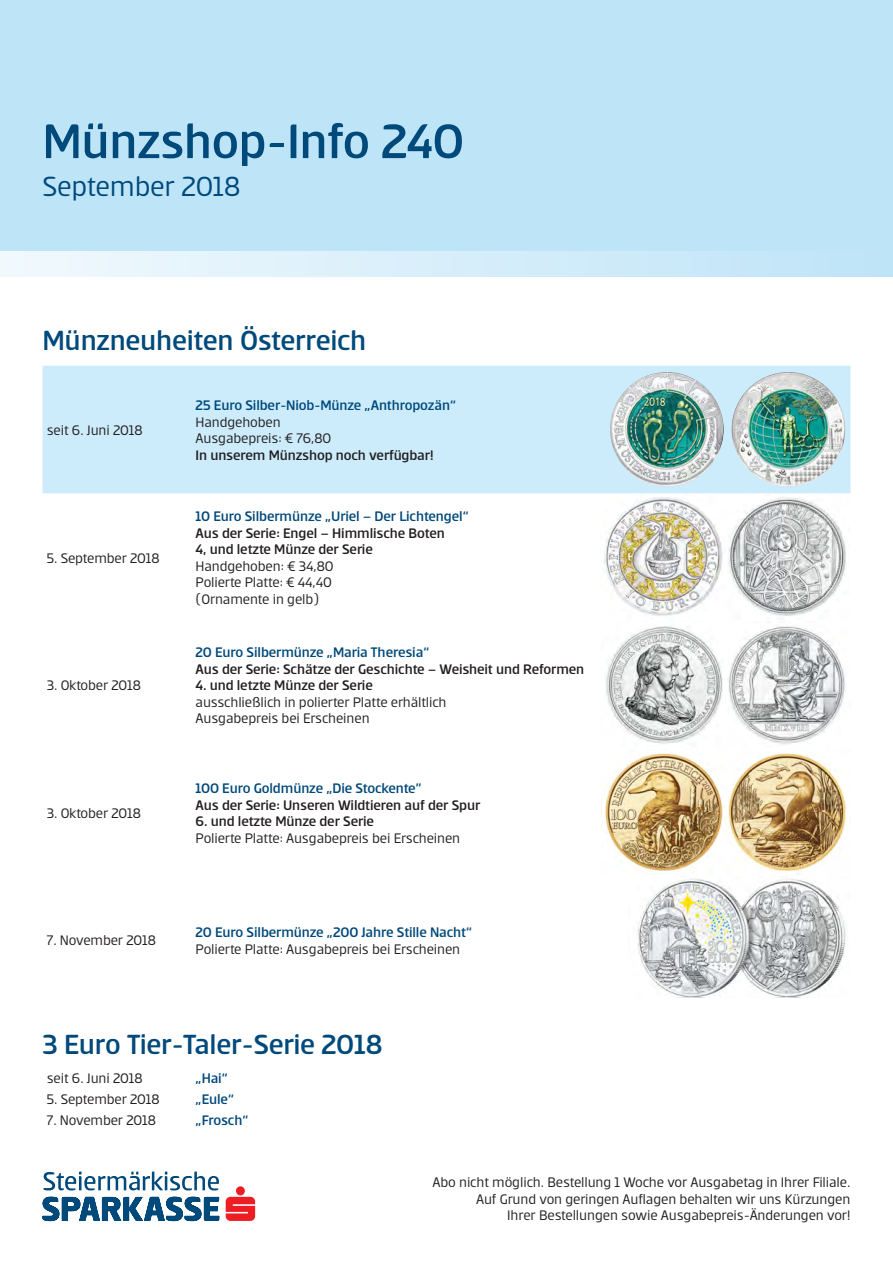
<style>
.page{position:relative;width:893px;height:1263px;background:#fff}
.page>*{position:absolute;margin:0;border:0;box-sizing:border-box;transform-origin:0 0}
.t1{font:500 52.5px "Erste";letter-spacing:-.01em;color:#00497b}
.t2{font:500 30px "Erste";letter-spacing:-.01em;color:#00497b}
.t3{font:30px "Erste";letter-spacing:-.01em;color:#00497b}
.t4{font:15px "Erste";letter-spacing:-.01em;color:#231f20}
.t5{font:500 15px "Erste";letter-spacing:-.01em;color:#231f20}
.t6{font:500 15px "Erste";letter-spacing:-.01em;color:#00497b}
</style>
<div class="page">
<div style="left:0;top:0;width:893px;height:276px;background:#bee4f8"></div>
<div style="left:0;top:251px;width:893px;height:25px;background:linear-gradient(to right,#f1f9fd,#bee4f8)"></div>
<svg style="left:226px;top:1186px;width:29px;height:35px"></svg>
<svg style="left:43px;top:1171px;width:176px;height:50px"></svg>
<div style="left:43px;top:366px;width:807px;height:127px;background:#ccecfb"></div>
<img style="left:604px;top:497px;width:242px;height:122px">
<img style="left:605px;top:625px;width:241px;height:120px">
<img style="left:604px;top:753px;width:243px;height:122px">
<img style="left:638px;top:876px;width:208px;height:121px">
<img style="left:610px;top:372px;width:114px;height:115px">
<img style="left:732px;top:372px;width:113px;height:115px">
<p class="t1" style="left:43px;top:115px;width:423px">Münzshop-Info 240</p>
<p class="t3" style="left:43px;top:171px;width:199px">September 2018</p>
<p class="t2" style="left:43px;top:325px;width:325px">Münzneuheiten Österreich</p>
<p class="t4" style="left:47px;top:423px;width:97px">seit 6. Juni 2018</p>
<p class="t4" style="left:47px;top:550px;width:114px">5. September 2018</p>
<p class="t4" style="left:47px;top:678px;width:96px">3. Oktober 2018</p>
<p class="t4" style="left:47px;top:805px;width:96px">3. Oktober 2018</p>
<p class="t4" style="left:47px;top:933px;width:111px">7. November 2018</p>
<p class="t6" style="left:196px;top:398px;width:262px">25 Euro Silber-Niob-Münze „Anthropozän“</p>
<p class="t4" style="left:196px;top:414px;width:87px">Handgehoben</p>
<p class="t4" style="left:196px;top:431px;width:137px">Ausgabepreis: € 76,80</p>
<p class="t5" style="left:196px;top:447px;width:240px">In unserem Münzshop noch verfügbar!</p>
<p class="t6" style="left:196px;top:509px;width:275px">10 Euro Silbermünze „Uriel – Der Lichtengel“</p>
<p class="t5" style="left:196px;top:525px;width:251px">Aus der Serie: Engel – Himmlische Boten</p>
<p class="t5" style="left:196px;top:542px;width:179px">4, und letzte Münze der Serie</p>
<p class="t4" style="left:196px;top:558px;width:140px">Handgehoben: € 34,80</p>
<p class="t4" style="left:196px;top:575px;width:138px">Polierte Platte: € 44,40</p>
<p class="t4" style="left:196px;top:591px;width:125px">(Ornamente in gelb)</p>
<p class="t6" style="left:196px;top:645px;width:235px">20 Euro Silbermünze „Maria Theresia“</p>
<p class="t5" style="left:196px;top:661px;width:390px">Aus der Serie: Schätze der Geschichte – Weisheit und Reformen</p>
<p class="t5" style="left:196px;top:678px;width:179px">4. und letzte Münze der Serie</p>
<p class="t4" style="left:196px;top:694px;width:253px">ausschließlich in polierter Platte erhältlich</p>
<p class="t4" style="left:196px;top:711px;width:176px">Ausgabepreis bei Erscheinen</p>
<p class="t6" style="left:196px;top:781px;width:228px">100 Euro Goldmünze „Die Stockente”</p>
<p class="t5" style="left:196px;top:797px;width:286px">Aus der Serie: Unseren Wildtieren auf der Spur</p>
<p class="t5" style="left:196px;top:814px;width:180px">6. und letzte Münze der Serie</p>
<p class="t4" style="left:196px;top:830px;width:266px">Polierte Platte: Ausgabepreis bei Erscheinen</p>
<p class="t6" style="left:196px;top:925px;width:278px">20 Euro Silbermünze „200 Jahre Stille Nacht“</p>
<p class="t4" style="left:196px;top:941px;width:266px">Polierte Platte: Ausgabepreis bei Erscheinen</p>
<p class="t2" style="left:43px;top:1029px;width:341px">3 Euro Tier-Taler-Serie 2018</p>
<p class="t4" style="left:47px;top:1070px;width:97px">seit 6. Juni 2018</p>
<p class="t6" style="left:196px;top:1070px;width:34px">„Hai“</p>
<p class="t4" style="left:47px;top:1091px;width:114px">5. September 2018</p>
<p class="t6" style="left:196px;top:1091px;width:40px">„Eule“</p>
<p class="t4" style="left:47px;top:1113px;width:111px">7. November 2018</p>
<p class="t6" style="left:196px;top:1113px;width:55px">„Frosch“</p>
<p class="t4" style="left:433px;top:1175px;width:419px">Abo nicht möglich. Bestellung 1 Woche vor Ausgabetag in Ihrer Filiale.</p>
<p class="t4" style="left:476px;top:1191px;width:376px">Auf Grund von geringen Auflagen behalten wir uns Kürzungen</p>
<p class="t4" style="left:507px;top:1208px;width:345px">Ihrer Bestellungen sowie Ausgabepreis-Änderungen vor!</p>
</div>
